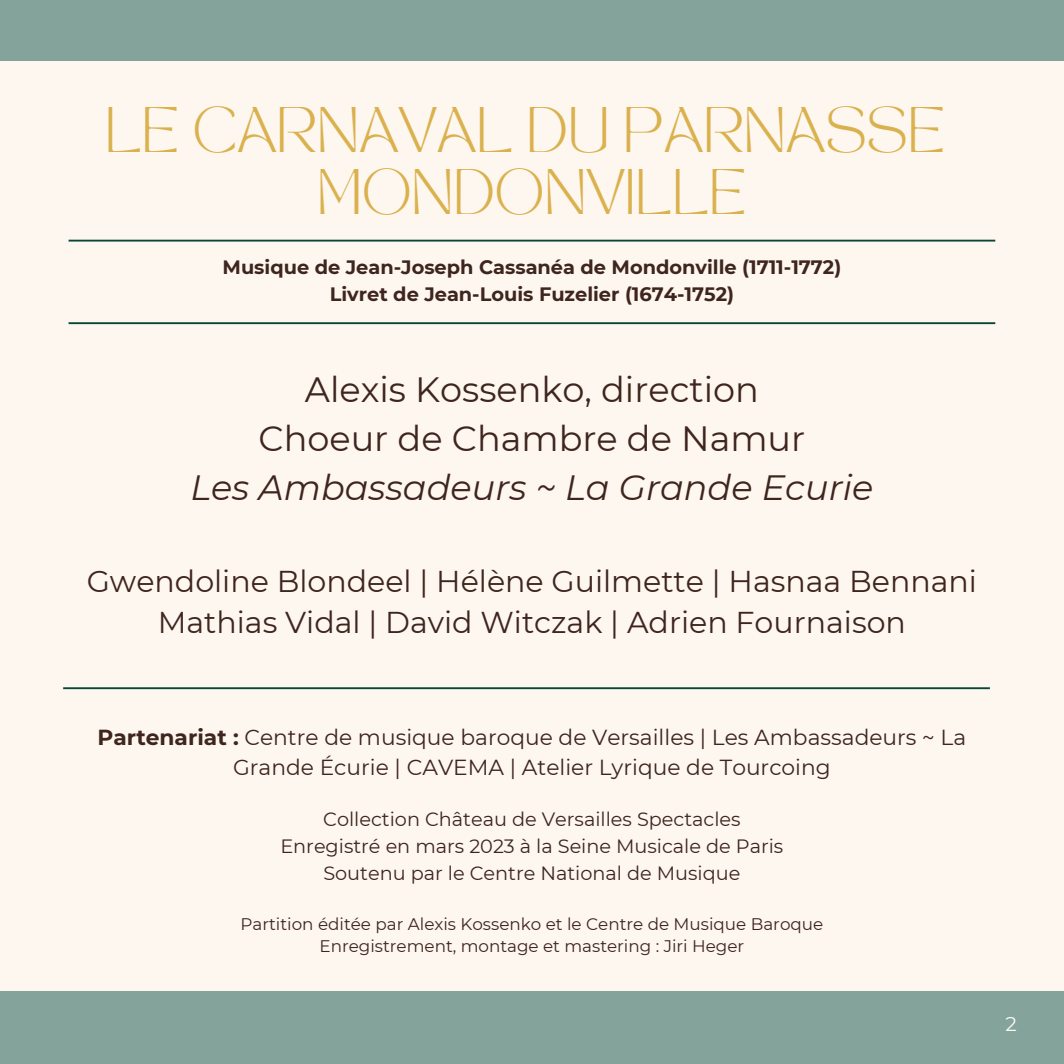
<style>
.page{position:relative;width:1064px;height:1064px;background:#fff}
.page>*{position:absolute;margin:0;border:0;box-sizing:border-box;transform-origin:0 0}
.t1{font:45px/62px "TAN MONCHERI Regular";color:#dab14d;text-align:center}
.t2{font:35px/48.8px "Montserrat";color:#3e251e;text-align:center}
.t3{font:30px/41.2px "Montserrat";color:#3e251e;text-align:center}
.t4{font:21.75px/29.2px "Montserrat";color:#3e251e;text-align:center}
.t5{font:20px "Montserrat";color:#fdf7f0}
.t6{font:19.25px/26.5px "Montserrat";color:#3e251e;text-align:center}
.t7{font:700 19.25px/27px "Montserrat";color:#3e251e;text-align:center}
.t8{font:16.75px "Montserrat";color:#3e251e}
.s1{font-style:italic}
.s2{font-weight:700}
</style>
<div class="page">
<div style="left:0;top:0;width:1063px;height:1063px;background:#fdf7f0"></div>
<hr style="left:69px;top:322px;width:925px;height:2px;background:#074737">
<hr style="left:69px;top:239px;width:925px;height:2px;background:#074737">
<div style="left:0;top:0;width:1063px;height:61px;background:#83a39b"></div>
<div style="left:0;top:990px;width:1063px;height:73px;background:#83a39b"></div>
<hr style="left:63px;top:687px;width:926px;height:2px;background:#074737">
<h1 class="t1" style="left:105px;top:107px;width:841px">LE CARNAVAL DU PARNASSE<br>MONDONVILLE</h1>
<h6 class="t7" style="left:222px;top:253px;width:620px">Musique de Jean-Joseph Cassanéa de Mondonville (1711-1772)<br>Livret de Jean-Louis Fuzelier (1674-1752)</h6>
<p class="t2" style="left:190px;top:365px;width:684px">Alexis Kossenko, direction<br>Choeur de Chambre de Namur<br><span class="s1">Les Ambassadeurs ~ La Grande Ecurie</span></p>
<p class="t3" style="left:87px;top:560px;width:891px">Gwendoline Blondeel | Hélène Guilmette | Hasnaa Bennani<br>Mathias Vidal | David Witczak | Adrien Fournaison</p>
<h5 class="t4" style="left:98px;top:722px;width:869px"><span class="s2">Partenariat :</span> Centre de musique baroque de Versailles | Les Ambassadeurs ~ La<br>Grande Écurie | CAVEMA | Atelier Lyrique de Tourcoing</h5>
<h2 class="t6" style="left:280px;top:806px;width:504px">Collection Château de Versailles Spectacles<br>Enregistré en mars 2023 à la Seine Musicale de Paris<br>Soutenu par le Centre National de Musique</h2>
<h3 class="t8" style="left:240px;top:913px;width:584px">Partition éditée par Alexis Kossenko et le Centre de Musique Baroque</h3>
<h4 class="t8" style="left:319px;top:935px;width:426px">Enregistrement, montage et mastering : Jiri Heger</h4>
<p class="t5" style="left:1005px;top:1011px;width:13px">2</p>
</div>
